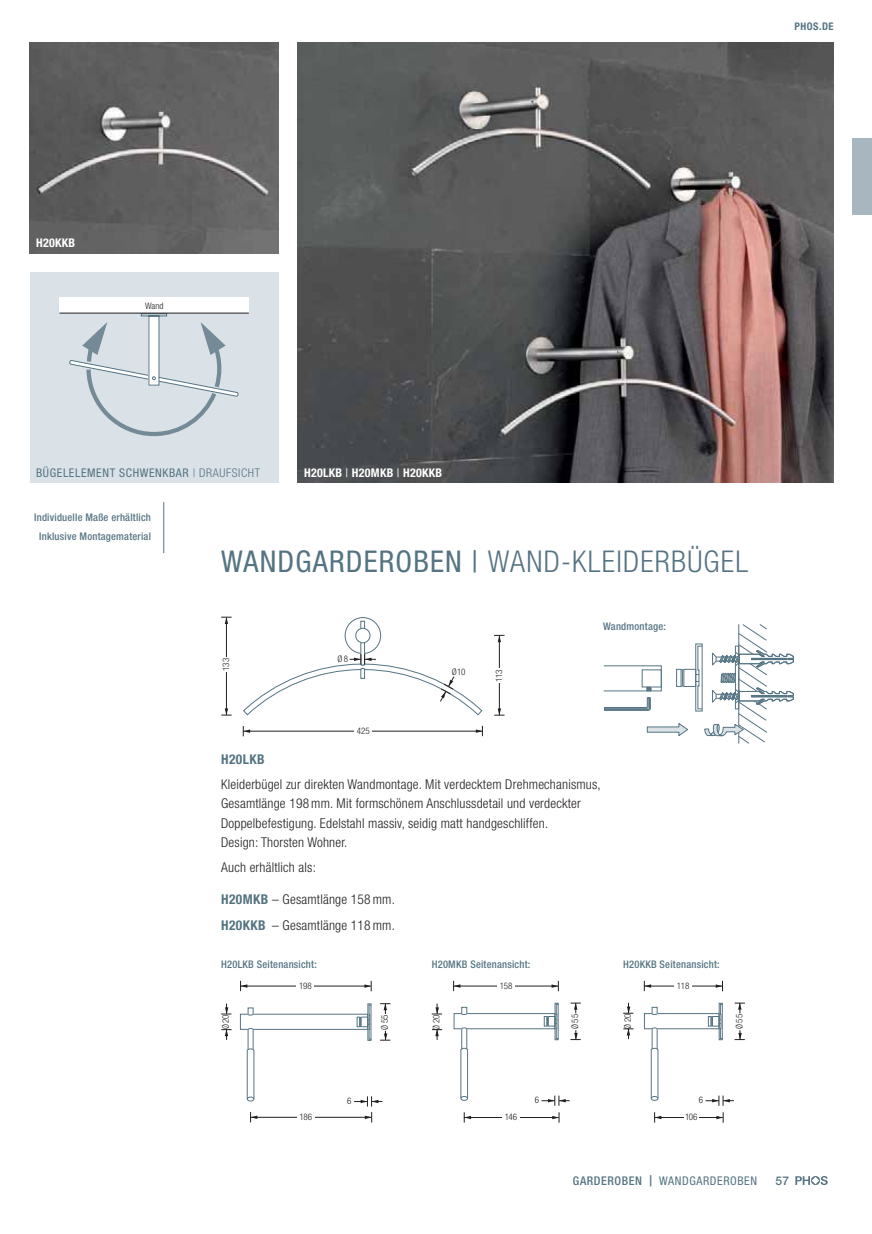
<style>
.page{position:relative;width:872px;height:1234px;background:#fff}
.page>*{position:absolute;margin:0;border:0;box-sizing:border-box;transform-origin:0 0}
.t1{font:300 condensed 30px "Helvetica Neue LT Std";letter-spacing:.04em;color:#557483}
.t2{font:300 condensed 13.5px/19.2px "Helvetica Neue LT Std";letter-spacing:.015em;color:#231f20}
.t3{font:700 condensed 13.5px "Helvetica Neue LT Std";letter-spacing:.03em;color:#557483}
.t4{font:condensed 12px "Helvetica Neue LT Std";letter-spacing:.05em;color:#557483}
.t5{font:700 condensed 12px "Helvetica Neue LT Std";letter-spacing:.02em;color:#fff}
.t6{font:500 12px "Helvetica Neue LT Std";color:#557483}
.t7{font:500 condensed 10.5px/19.2px "Helvetica Neue LT Std";letter-spacing:.02em;color:#557483;text-align:center}
.t8{font:700 condensed 10.5px "Helvetica Neue LT Std";letter-spacing:.05em;color:#557483}
.t9{font:300 condensed 9px "Helvetica Neue LT Std";color:#231f20}
.s1{font-weight:300}
.s2{font-weight:400}
.s3{font-weight:700;color:#557483}
.s4{font-weight:500}
.s5{font-weight:500;font-stretch:normal;font-size:11.25px}
</style>
<div class="page">
<img style="left:30px;top:43px;width:249px;height:210px">
<img style="left:298px;top:43px;width:535px;height:440px">
<hr style="left:499px;top:635px;width:1px;height:80px;background:#231f20">
<svg style="left:494px;top:708px;width:10px;height:7px"></svg>
<svg style="left:494px;top:635px;width:10px;height:7px"></svg>
<div style="left:496px;top:668px;width:6px;height:14px;background:#fff"></div>
<div style="left:345px;top:617px;width:36px;height:36px;border:1px solid #557483;border-radius:50%"></div>
<hr style="left:226px;top:617px;width:1px;height:97px;background:#231f20">
<svg style="left:221px;top:708px;width:11px;height:7px"></svg>
<svg style="left:221px;top:616px;width:11px;height:8px"></svg>
<div style="left:223px;top:657px;width:6px;height:14px;background:#fff"></div>
<svg style="left:243px;top:726px;width:7px;height:10px"></svg>
<hr style="left:243px;top:730px;width:239px;height:1px;background:#231f20">
<svg style="left:476px;top:725px;width:7px;height:11px"></svg>
<div style="left:354px;top:727px;width:18px;height:7px;background:#fff"></div>
<svg style="left:243px;top:620px;width:240px;height:95px"></svg>
<div style="left:240px;top:1013px;width:8px;height:16px;border:1px solid #557483"></div>
<div style="left:253px;top:1013px;width:115px;height:16px;border:1px solid #557483"></div>
<svg style="left:357px;top:1016px;width:5px;height:11px"></svg>
<div style="left:367px;top:1003px;width:4px;height:37px;border:1px solid #557483"></div>
<svg style="left:368px;top:1004px;width:4px;height:35px"></svg>
<svg style="left:246px;top:1027px;width:9px;height:24px"></svg>
<hr style="left:247px;top:1050px;width:1px;height:48px;background:#557483">
<svg style="left:247px;top:1096px;width:7px;height:5px"></svg>
<hr style="left:253px;top:1050px;width:1px;height:48px;background:#557483">
<hr style="left:240px;top:985px;width:131px;height:1px;background:#231f20">
<svg style="left:240px;top:980px;width:7px;height:10px"></svg>
<svg style="left:364px;top:980px;width:8px;height:11px"></svg>
<div style="left:297px;top:982px;width:17px;height:7px;background:#fff"></div>
<hr style="left:250px;top:1116px;width:121px;height:1px;background:#231f20">
<svg style="left:250px;top:1112px;width:7px;height:10px"></svg>
<div style="left:297px;top:1113px;width:18px;height:7px;background:#fff"></div>
<svg style="left:354px;top:1096px;width:28px;height:26px"></svg>
<svg style="left:380px;top:1030px;width:10px;height:10px"></svg>
<svg style="left:380px;top:1003px;width:10px;height:10px"></svg>
<svg style="left:221px;top:1003px;width:10px;height:11px"></svg>
<svg style="left:221px;top:1029px;width:11px;height:10px"></svg>
<div style="left:466px;top:1012px;width:89px;height:16px;border:1px solid #557483"></div>
<svg style="left:460px;top:1012px;width:8px;height:3px"></svg>
<div style="left:461px;top:1006px;width:6px;height:7px;border:1px solid #557483"></div>
<div style="left:548px;top:1016px;width:7px;height:10px;border:1px solid #557483"></div>
<svg style="left:544px;top:1016px;width:5px;height:10px"></svg>
<div style="left:554px;top:1002px;width:4px;height:37px;border:1px solid #557483"></div>
<svg style="left:555px;top:1003px;width:4px;height:35px"></svg>
<svg style="left:460px;top:1026px;width:8px;height:24px"></svg>
<hr style="left:460px;top:1049px;width:1px;height:48px;background:#557483">
<div style="left:460px;top:1095px;width:8px;height:5px;border:1px solid #557483;border-radius:50%"></div>
<hr style="left:467px;top:1049px;width:1px;height:48px;background:#557483">
<hr style="left:453px;top:985px;width:105px;height:1px;background:#231f20">
<svg style="left:453px;top:980px;width:7px;height:10px"></svg>
<svg style="left:551px;top:980px;width:8px;height:11px"></svg>
<div style="left:497px;top:982px;width:18px;height:7px;background:#fff"></div>
<svg style="left:570px;top:1030px;width:10px;height:10px"></svg>
<svg style="left:570px;top:1002px;width:11px;height:11px"></svg>
<svg style="left:432px;top:1003px;width:10px;height:11px"></svg>
<svg style="left:432px;top:1029px;width:10px;height:10px"></svg>
<hr style="left:464px;top:1116px;width:94px;height:1px;background:#231f20">
<svg style="left:464px;top:1112px;width:7px;height:10px"></svg>
<svg style="left:552px;top:1112px;width:8px;height:10px"></svg>
<div style="left:502px;top:1113px;width:18px;height:8px;background:#fff"></div>
<svg style="left:541px;top:1095px;width:29px;height:10px"></svg>
<hr style="left:644px;top:985px;width:78px;height:1px;background:#231f20">
<svg style="left:644px;top:980px;width:7px;height:10px"></svg>
<svg style="left:715px;top:980px;width:8px;height:11px"></svg>
<div style="left:674px;top:982px;width:18px;height:7px;background:#fff"></div>
<svg style="left:734px;top:1030px;width:11px;height:10px"></svg>
<svg style="left:734px;top:1002px;width:11px;height:11px"></svg>
<svg style="left:623px;top:1002px;width:10px;height:11px"></svg>
<svg style="left:623px;top:1028px;width:10px;height:10px"></svg>
<hr style="left:654px;top:1116px;width:68px;height:1px;background:#231f20">
<svg style="left:654px;top:1112px;width:7px;height:10px"></svg>
<svg style="left:716px;top:1112px;width:8px;height:10px"></svg>
<div style="left:684px;top:1113px;width:14px;height:8px;background:#fff"></div>
<svg style="left:705px;top:1095px;width:29px;height:10px"></svg>
<div style="left:644px;top:1012px;width:8px;height:16px;border:1px solid #557483"></div>
<div style="left:657px;top:1012px;width:62px;height:16px;border:1px solid #557483"></div>
<svg style="left:651px;top:1012px;width:7px;height:3px"></svg>
<div style="left:712px;top:1016px;width:7px;height:10px;border:1px solid #557483"></div>
<svg style="left:708px;top:1016px;width:5px;height:10px"></svg>
<div style="left:718px;top:1002px;width:4px;height:37px;border:1px solid #557483"></div>
<svg style="left:719px;top:1003px;width:4px;height:35px"></svg>
<svg style="left:650px;top:1026px;width:9px;height:24px"></svg>
<hr style="left:651px;top:1049px;width:1px;height:48px;background:#557483">
<svg style="left:651px;top:1095px;width:7px;height:5px"></svg>
<hr style="left:657px;top:1049px;width:1px;height:48px;background:#557483">
<svg style="left:647px;top:723px;width:41px;height:13px"></svg>
<div style="left:683px;top:669px;width:13px;height:17px;border:1px solid #557483"></div>
<div style="left:676px;top:669px;width:5px;height:17px;border:1px solid #557483"></div>
<svg style="left:680px;top:668px;width:4px;height:18px"></svg>
<svg style="left:695px;top:624px;width:98px;height:119px"></svg>
<div style="left:603px;top:665px;width:58px;height:26px;border:1px solid #557483"></div>
<div style="left:642px;top:669px;width:19px;height:18px;border:1px solid #557483"></div>
<svg style="left:646px;top:686px;width:5px;height:5px"></svg>
<svg style="left:604px;top:697px;width:47px;height:13px"></svg>
<div style="left:30px;top:272px;width:249px;height:211px;background:#dae2e7"></div>
<svg style="left:69px;top:313px;width:170px;height:124px"></svg>
<div style="left:59px;top:298px;width:190px;height:15px;background:#fff"></div>
<hr style="left:59px;top:312px;width:190px;height:1px;background:#231f20">
<hr style="left:163px;top:502px;width:1px;height:51px;background:#557483">
<svg style="left:795px;top:1176px;width:32px;height:8px"></svg>
<div style="left:853px;top:138px;width:19px;height:77px;background:#a7b6bf"></div>
<p class="t8" style="left:794px;top:20px;width:41px">PHOS.DE</p>
<p class="t5" style="left:36px;top:235px;width:40px">H20KKB</p>
<p class="t9" style="left:145px;top:302px;width:20px">Wand</p>
<p class="t4" style="left:36px;top:468px;width:225px">BÜGELELEMENT SCHWENKBAR <span class="s1">| DRAUFSICHT</span></p>
<p class="t7" style="left:34px;top:509px;width:118px">Individuelle Maße erhältlich<br>Inklusive Montagematerial</p>
<p class="t5" style="left:304px;top:465px;width:139px">H20LKB <span class="s2">|</span> H20MKB <span class="s2">|</span> H20KKB</p>
<h1 class="t1" style="left:221px;top:551px;width:528px"><span class="s2">WANDGARDEROBEN |</span> WAND-KLEIDERBÜGEL</h1>
<p class="t9" style="left:223px;top:670px;width:14px;rotate:-90deg">133</p>
<p class="t9" style="left:338px;top:655px;width:12px">Ø 8</p>
<p class="t9" style="left:357px;top:727px;width:14px">425</p>
<p class="t9" style="left:452px;top:668px;width:15px">Ø 10</p>
<p class="t9" style="left:496px;top:682px;width:14px;rotate:-90deg">113</p>
<p class="t7" style="left:603px;top:617px;width:64px">Wandmontage:</p>
<p class="t3" style="left:221px;top:751px;width:45px">H20LKB</p>
<p class="t2" style="left:221px;top:776px;width:381px">Kleiderbügel zur direkten Wandmontage. Mit verdecktem Drehmechanismus, Gesamtlänge 198 mm. Mit formschönem Anschlussdetail und verdeckter Doppelbefestigung. Edelstahl massiv, seidig matt handgeschliffen.<br>Design: Thorsten Wohner.</p>
<p class="t2" style="left:221px;top:859px;width:96px">Auch erhältlich als:</p>
<p class="t2" style="left:221px;top:888px;width:175px;line-height:25.5px"><span class="s3">H20MKB</span> – Gesamtlänge 158 mm.<br><span class="s3">H20KKB</span> – Gesamtlänge 118 mm.</p>
<p class="t7" style="left:221px;top:955px;width:97px">H20LKB Seitenansicht:</p>
<p class="t7" style="left:432px;top:955px;width:100px">H20MKB Seitenansicht:</p>
<p class="t7" style="left:623px;top:955px;width:98px">H20KKB Seitenansicht:</p>
<p class="t9" style="left:299px;top:982px;width:14px">198</p>
<p class="t9" style="left:222px;top:1029px;width:16px;rotate:-90deg">Ø 20</p>
<p class="t9" style="left:381px;top:1029px;width:17px;rotate:-90deg">Ø 55</p>
<p class="t9" style="left:500px;top:982px;width:14px">158</p>
<p class="t9" style="left:433px;top:1029px;width:17px;rotate:-90deg">Ø 20</p>
<p class="t9" style="left:572px;top:1028px;width:17px;rotate:-90deg">Ø 55</p>
<p class="t9" style="left:677px;top:982px;width:14px">118</p>
<p class="t9" style="left:624px;top:1028px;width:17px;rotate:-90deg">Ø 20</p>
<p class="t9" style="left:736px;top:1028px;width:17px;rotate:-90deg">Ø 55</p>
<p class="t9" style="left:300px;top:1113px;width:14px">186</p>
<p class="t9" style="left:347px;top:1097px;width:6px">6</p>
<p class="t9" style="left:505px;top:1113px;width:14px">146</p>
<p class="t9" style="left:534px;top:1096px;width:6px">6</p>
<p class="t9" style="left:699px;top:1096px;width:6px">6</p>
<p class="t9" style="left:685px;top:1113px;width:14px">106</p>
<p class="t4" style="left:573px;top:1176px;width:186px"><span class="s4">GARDEROBEN</span> <span class="s5">|</span> WANDGARDEROBEN</p>
<p class="t6" style="left:775px;top:1173px;width:15px">57</p>
</div>
